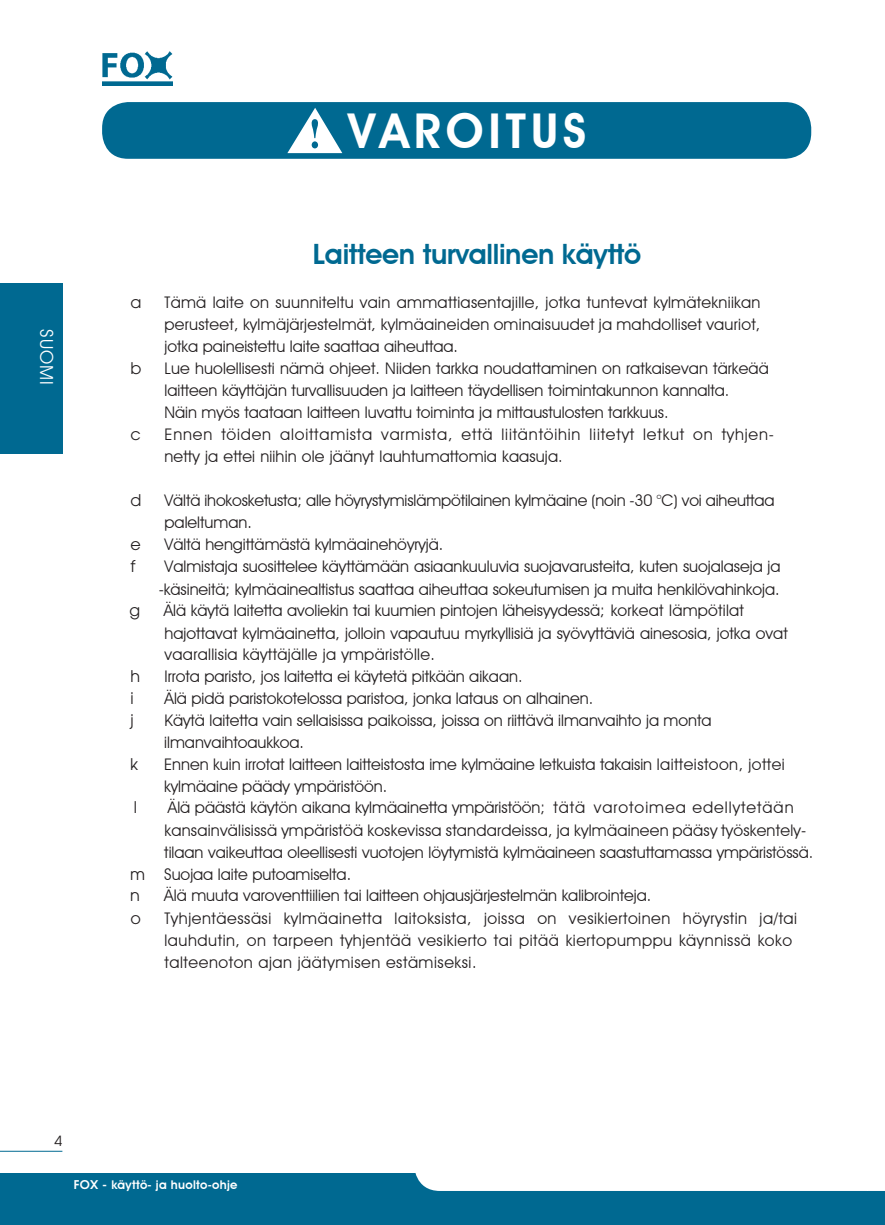
<style>
.page{position:relative;width:885px;height:1225px;background:#fff}
.page>*{position:absolute;margin:0;border:0;box-sizing:border-box;transform-origin:0 0}
.t1{font:600 48px "Avant Garde IT Cby BT";letter-spacing:.1em;color:#fff}
.t2{font:600 28px "Avant Garde IT Cby BT";letter-spacing:-.01em;color:#006991}
.t3{font:18px "Avant Garde IT Cby BT";letter-spacing:.06em;color:#fff}
.t4{font:16px/22px "Avant Garde IT Cby BT";color:#231f20}
.t5{font:16px/21.8px "Avant Garde IT Cby BT";letter-spacing:.035em;color:#231f20}
.t6{font:16px/21.8px "Avant Garde IT Cby BT";letter-spacing:.05em;color:#231f20}
.t7{font:16px/22px "Avant Garde";color:#231f20}
.t8{font:14px "Avant Garde";color:#231f20}
.t9{font:600 12px "Avant Garde IT Cby BT";letter-spacing:.025em;color:#fff}
.s1{font-family:"Avant Garde"}
</style>
<div class="page">
<div style="left:0;top:1174px;width:867px;height:51px;background:#006991"></div>
<div style="left:867px;top:1174px;width:17px;height:51px;background:#006991"></div>
<div style="left:414px;top:1173px;width:470px;height:18px;background:#fff"></div>
<hr style="left:0;top:1150px;width:62px;height:1px;background:#006991">
<img style="left:102px;top:51px;width:70px;height:34px">
<div style="left:0;top:283px;width:62px;height:171px;background:#006991"></div>
<div style="left:102px;top:102px;width:709px;height:57px;background:#006991;border-radius:26px"></div>
<svg style="left:287px;top:108px;width:55px;height:45px"></svg>
<p class="t3" style="left:58px;top:329px;width:57px;rotate:90deg">SUOMI</p>
<h1 class="t1" style="left:348px;top:102px;width:239px">VAROITUS</h1>
<h2 class="t2" style="left:313px;top:237px;width:330px">Laitteen turvallinen käyttö</h2>
<p class="t7" style="left:130px;top:291px;width:12px">a</p>
<p class="t4" style="left:164px;top:291px;width:597px;text-align:justify">Tämä laite on suunniteltu vain ammattiasentajille, jotka tuntevat kylmätekniikan perusteet, kylmäjärjestelmät<span class="s1">,</span> kylmäaineiden ominaisuudet ja mahdolliset vauriot, jotka paineistettu laite saattaa aiheuttaa<span class="s1">.</span></p>
<p class="t7" style="left:130px;top:357px;width:12px">b</p>
<p class="t4" style="left:164px;top:357px;width:605px">Lue huolellisesti nämä ohjeet. Niiden tarkka noudattaminen on ratkaisevan tärkeää laitteen käyttäjän turvallisuuden ja laitteen täydellisen toimintakunnon kannalta.<br>Näin myös taataan laitteen luvattu toiminta ja mittaustulosten tarkkuus.</p>
<p class="t7" style="left:130px;top:423px;width:12px">c</p>
<p class="t6" style="left:164px;top:423px;width:611px">Ennen töiden aloittamista varmista, että liitäntöihin liitetyt letkut on tyhjen&shy;netty ja ettei niihin ole jäänyt lauhtumattomia kaasuja.</p>
<p class="t7" style="left:130px;top:489px;width:12px">d</p>
<p class="t4" style="left:164px;top:489px;width:611px">Vältä ihokosketusta; alle höyrystymislämpötilainen kylmäaine (noin -30 °C) voi aiheuttaa paleltuman<span class="s1">.</span></p>
<p class="t7" style="left:130px;top:533px;width:12px">e</p>
<p class="t4" style="left:164px;top:533px;width:280px">Vältä hengittämästä kylmäainehöyryjä<span class="s1">.</span></p>
<p class="t7" style="left:130px;top:555px;width:7px">f</p>
<p class="t4" style="left:159px;top:555px;width:623px;text-align:center">Valmistaja suosittelee käyttämään asiaankuuluvia suojavarusteita, kuten suojalaseja ja -käsineitä; kylmäainealtistus saattaa aiheuttaa sokeutumisen ja muita henkilövahinkoja<span class="s1">.</span></p>
<p class="t7" style="left:130px;top:599px;width:12px">g</p>
<p class="t4" style="left:164px;top:599px;width:625px">Älä käytä laitetta avoliekin tai kuumien pintojen läheisyydessä; korkeat lämpötilat hajottavat kylmäainetta, jolloin vapautuu myrkyllisiä ja syövyttäviä ainesosia, jotka ovat vaarallisia käyttäjälle ja ympäristölle<span class="s1">.</span></p>
<p class="t7" style="left:130px;top:665px;width:11px">h</p>
<p class="t4" style="left:164px;top:665px;width:359px">Irrota paristo, jos laitetta ei käytetä pitkään aikaan.</p>
<p class="t7" style="left:130px;top:687px;width:5px">i j</p>
<p class="t4" style="left:164px;top:687px;width:549px">Älä pidä paristokotelossa paristoa, jonka lataus on alhainen.<br>Käytä laitetta vain sellaisissa paikoissa, joissa on riittävä ilmanvaihto ja monta ilmanvaihtoaukkoa<span class="s1">.</span></p>
<p class="t7" style="left:130px;top:753px;width:10px">k</p>
<p class="t4" style="left:164px;top:753px;width:622px">Ennen kuin irrotat laitteen laitteistosta ime kylmäaine letkuista takaisin laitteistoon, jottei kylmäaine päädy ympäristöön<span class="s1">.</span></p>
<p class="t7" style="left:134px;top:796px;width:5px">l</p>
<p class="t4" style="left:164px;top:795px;width:643px;line-height:23.6px">Älä päästä käytön aikana kylmäainetta ympäristöön; tätä varotoimea edellytetään kansainvälisissä ympäristöä koskevissa standardeissa, ja kylmäaineen pääsy työskentely-</p>
<p class="t4" style="left:130px;top:841px;width:684px;text-indent:34px">tilaan vaikeuttaa oleellisesti vuotojen löytymistä kylmäaineen saastuttamassa ympäristössä. <span class="s1">m</span> Suojaa laite putoamiselta<span class="s1">.</span></p>
<p class="t7" style="left:130px;top:884px;width:11px">n</p>
<p class="t4" style="left:164px;top:884px;width:488px">Älä muuta varoventtiilien tai laitteen ohjausjärjestelmän kalibrointeja<span class="s1">.</span></p>
<p class="t7" style="left:130px;top:907px;width:12px">o</p>
<p class="t5" style="left:164px;top:907px;width:634px">Tyhjentäessäsi kylmäainetta laitoksista, joissa on vesikiertoinen höyrystin ja/tai lauhdutin, on tarpeen tyhjentää vesikierto tai pitää kiertopumppu käynnissä koko talteenoton ajan jäätymisen estämiseksi<span class="s1">.</span></p>
<p class="t8" style="left:55px;top:1132px;width:9px">4</p>
<p class="t9" style="left:74px;top:1177px;width:165px"><span class="s1">FOX -</span> käyttö- ja huolto-ohje</p>
</div>
